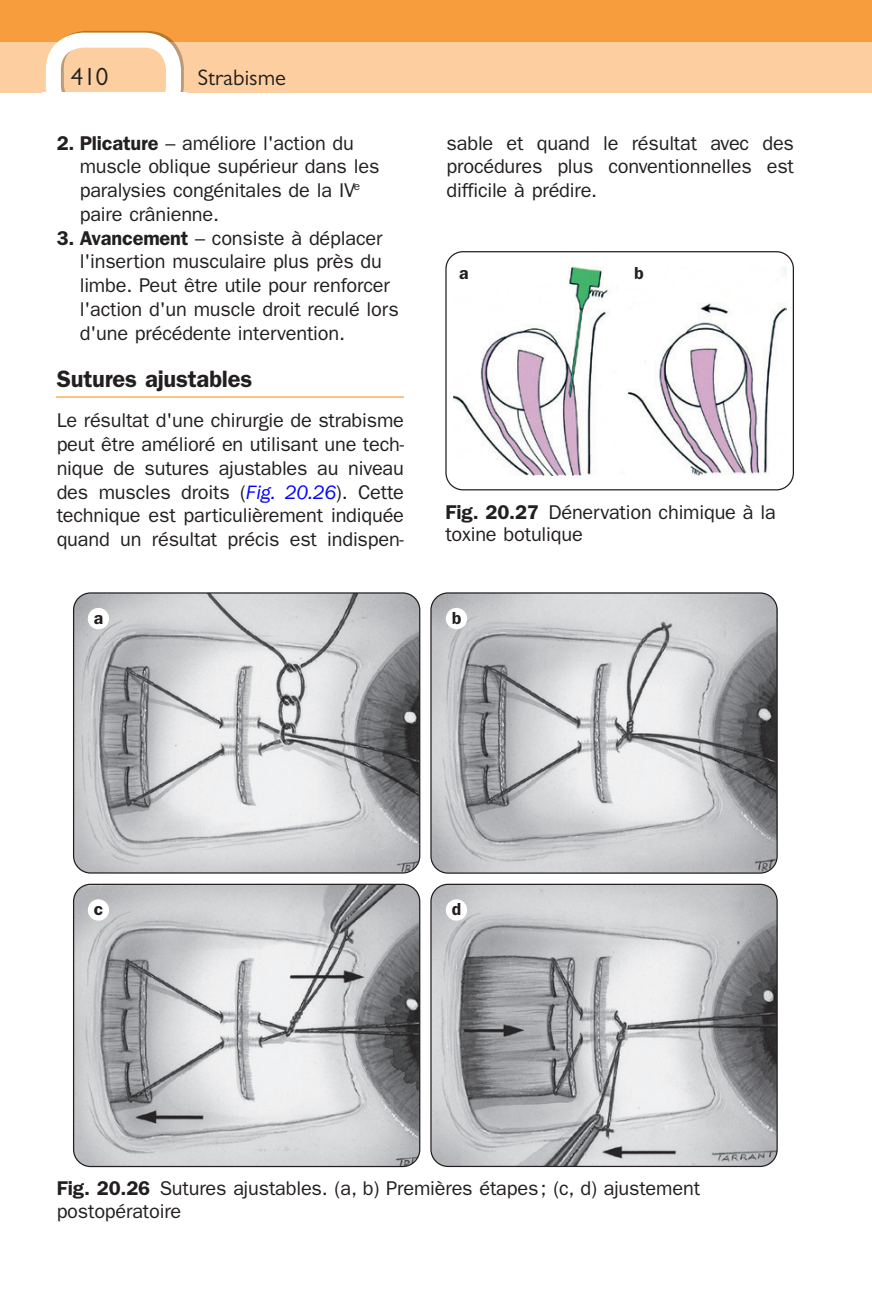
<style>
.page{position:relative;width:872px;height:1304px;background:#fff}
.page>*{position:absolute;margin:0;border:0;box-sizing:border-box;transform-origin:0 0}
.t1{font:25px "Gill Sans";color:#231f20}
.t2{font:600 23.75px "Franklin Gothic";letter-spacing:-.01em;color:#231f20}
.t3{font:22.5px "Gill Sans";color:#231f20}
.t4{font:20px/23.8px "Franklin Gothic";letter-spacing:-.01em;color:#231f20}
.t5{font:600 17.5px "Franklin Gothic";color:#231f20}
.s1{font-weight:600}
.s2{font-style:italic;color:#00f}
</style>
<div class="page">
<div style="left:0;top:0;width:872px;height:92px;background:#f89d3d"></div>
<div style="left:0;top:42px;width:872px;height:50px;background:#fdcfa0"></div>
<svg style="left:46px;top:31px;width:138px;height:61px"></svg>
<hr style="left:57px;top:396px;width:347px;height:2px;background:#fcc286">
<img style="left:75px;top:594px;width:345px;height:278px">
<div style="left:73px;top:592px;width:347px;height:282px;border:1px solid #231f20;border-radius:17px"></div>
<img style="left:432px;top:594px;width:345px;height:279px">
<div style="left:430px;top:592px;width:347px;height:282px;border:1px solid #231f20;border-radius:17px"></div>
<img style="left:74px;top:884px;width:346px;height:282px">
<div style="left:73px;top:884px;width:347px;height:283px;border:1px solid #231f20;border-radius:17px"></div>
<img style="left:432px;top:884px;width:345px;height:282px">
<div style="left:430px;top:884px;width:347px;height:283px;border:1px solid #231f20;border-radius:17px"></div>
<div style="left:88px;top:608px;width:21px;height:21px;background:#fff;border-radius:50%"></div>
<div style="left:446px;top:608px;width:21px;height:21px;background:#fff;border-radius:50%"></div>
<div style="left:88px;top:899px;width:21px;height:22px;background:#fff;border-radius:50%"></div>
<div style="left:446px;top:899px;width:21px;height:22px;background:#fff;border-radius:50%"></div>
<img style="left:453px;top:266px;width:333px;height:209px">
<div style="left:445px;top:251px;width:349px;height:239px;border:1px solid #231f20;border-radius:17px"></div>
<div style="left:453px;top:263px;width:21px;height:21px;background:#fff;border-radius:50%"></div>
<div style="left:628px;top:263px;width:21px;height:21px;background:#fff;border-radius:50%"></div>
<p class="t1" style="left:71px;top:62px;width:39px">410</p>
<p class="t3" style="left:198px;top:65px;width:90px">Strabisme</p>
<p class="t4" style="left:80px;top:131px;width:301px;text-indent:-23px"><span class="s1">2. Plicature</span> – améliore l'action du muscle oblique supérieur dans les paralysies congénitales de la IV <sup>e </sup>paire crânienne.</p>
<p class="t4" style="left:80px;top:226px;width:320px;text-indent:-23px"><span class="s1">3. Avancement</span> – consiste à déplacer l'insertion musculaire plus près du limbe. Peut être utile pour renforcer l'action d'un muscle droit reculé lors d'une précédente intervention.</p>
<p class="t2" style="left:57px;top:364px;width:197px">Sutures ajustables</p>
<p class="t4" style="left:57px;top:409px;width:349px;text-align:justify">Le résultat d'une chirurgie de strabisme peut être amélioré en utilisant une tech&shy;nique de sutures ajustables au niveau des muscles droits ( <span class="s2">Fig. 20.26</span> ). Cette technique est particulièrement indiquée quand un résultat précis est indispen-</p>
<p class="t4" style="left:446px;top:131px;width:349px;text-align:justify">sable et quand le résultat avec des procédures plus conventionnelles est difficile à prédire.</p>
<p class="t5" style="left:459px;top:262px;width:11px">a</p>
<p class="t5" style="left:634px;top:262px;width:11px">b</p>
<p class="t4" style="left:445px;top:501px;width:332px;line-height:22.5px"><span class="s1">Fig. 20.27</span> Dénervation chimique à la toxine botulique</p>
<p class="t5" style="left:94px;top:607px;width:11px">a</p>
<p class="t5" style="left:452px;top:607px;width:11px">b</p>
<p class="t5" style="left:94px;top:899px;width:11px">c</p>
<p class="t5" style="left:452px;top:899px;width:11px">d</p>
<p class="t4" style="left:57px;top:1177px;width:645px;line-height:22.5px"><span class="s1">Fig. 20.26</span> Sutures ajustables. (a, b) Premières étapes ; (c, d) ajustement postopératoire</p>
</div>
